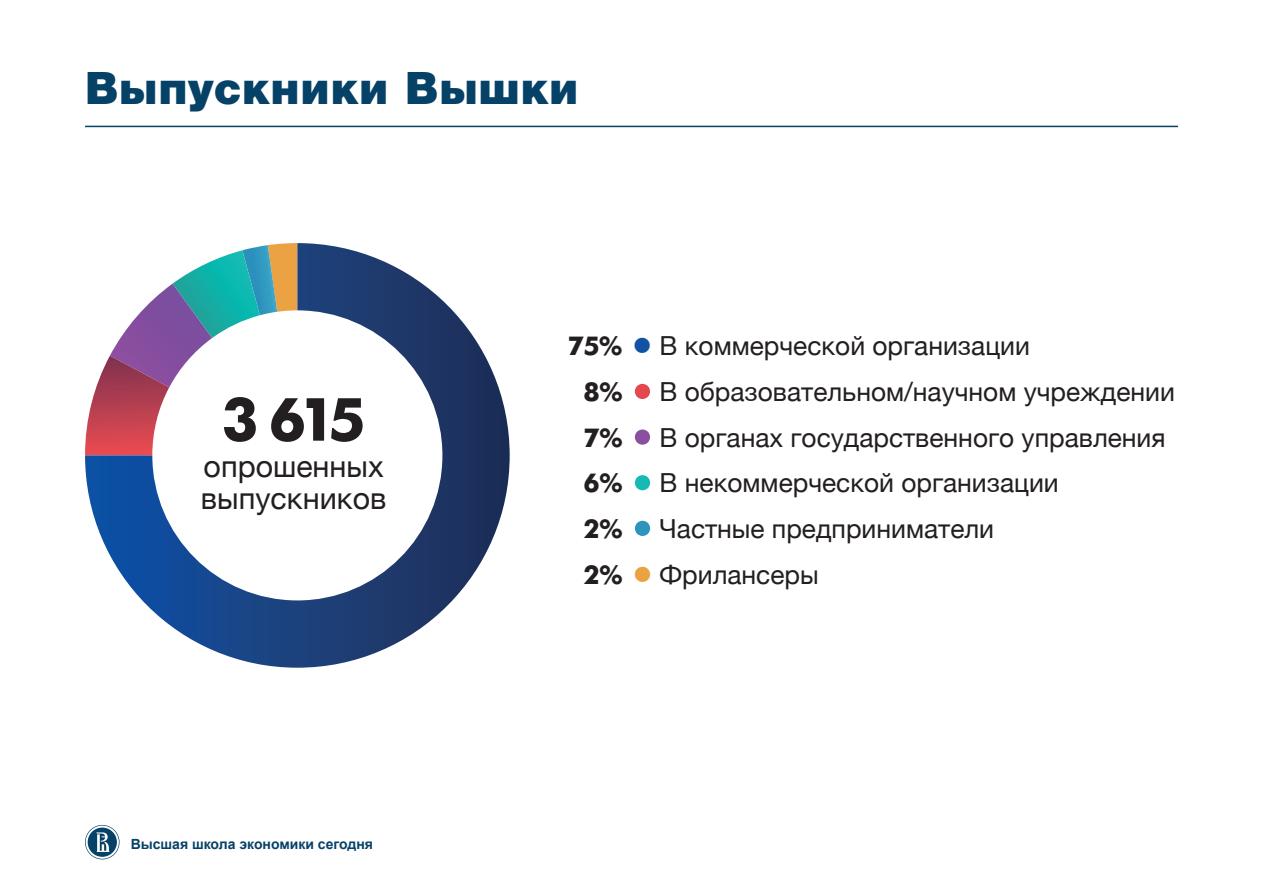
<style>
.page{position:relative;width:1263px;height:893px;background:#fff}
.page>*{position:absolute;margin:0;border:0;box-sizing:border-box;transform-origin:0 0}
.t1{font:700 60.6px "Futura Futuris C";color:#231f20}
.t2{font:900 45px "Helvetica Neue Cyr";letter-spacing:.02em;color:#064167}
.t3{font:30.3px/32.2px "Helvetica Neue";color:#231f20}
.t4{font:26.25px/45.6px "Helvetica Neue";color:#231f20}
.t5{font:700 13.95px "Arial";color:#064167}
.s1{font-family:"Futura Futuris C";font-weight:700}
.s2{color:#1252a4}
.s3{color:#fff}
.s4{color:#eaa243}
</style>
<div class="page">
<svg style="left:85px;top:825px;width:35px;height:34px"></svg>
<hr style="left:85px;top:126px;width:1093px;height:1px;background:#064167">
<svg style="left:85px;top:243px;width:425px;height:425px"></svg>
<h2 class="t2" style="left:85px;top:63px;width:495px">Выпускники Вышки</h2>
<h1 class="t1" style="left:222px;top:386px;width:144px">3 615</h1>
<p class="t3" style="left:201px;top:452px;width:187px">опрошенных выпускников</p>
<p class="t5" style="left:131px;top:834px;width:244px">Высшая школа экономики сегодня</p>
<p class="t4" style="left:584px;top:325px;width:593px;text-indent:-16px"><span class="s1">75%</span> <span class="s2">●</span> В коммерческой организации<br><span class="s1">8%</span> <span class="s3">●</span> В образовательном/научном учреждении <span class="s1">7%</span> <span class="s3">●</span> В органах государственного управления <span class="s1">6%</span> <span class="s3">●</span> В некоммерческой организации<br><span class="s1">2%</span> <span class="s3">●</span> Частные предприниматели<br><span class="s1">2%</span> <span class="s4">●</span> Фрилансеры</p>
</div>
